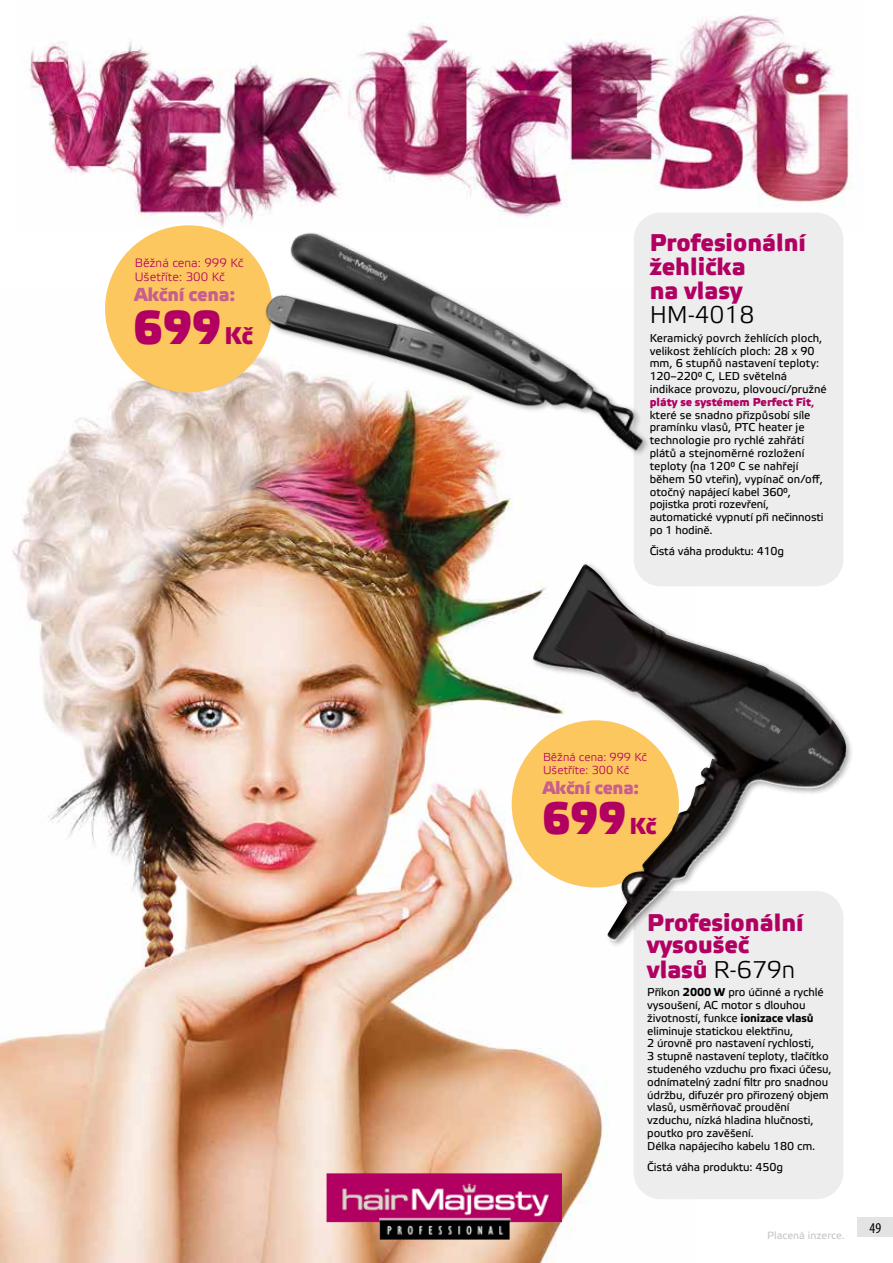
<style>
.page{position:relative;width:893px;height:1263px;background:#fff}
.page>*{position:absolute;margin:0;border:0;box-sizing:border-box;transform-origin:0 0}
.t1{font:700 47.4px "Etelka Medium Pro";color:#b10061}
.t2{font:700 45.3px "Etelka Medium Pro";color:#b10061}
.t3{font:700 24.15px/24.2px "Etelka Medium Pro";color:#b10061}
.t4{font:24.15px "Etelka Light Pro";color:#000}
.t5{font:700 18.9px "Etelka Medium Pro";letter-spacing:-.015em;color:#c85e8e}
.t6{font:700 18px "Etelka Medium Pro";letter-spacing:-.015em;color:#c85e8e}
.t7{font:condensed 15px "Myriad Pro";color:#000}
.t8{font:12.15px/14.1px "Etelka Light Pro";color:#b10061}
.t9{font:11.55px/13.5px "Etelka Light Pro";color:#b10061}
.t10{font:11.4px/12.8px "Etelka Text";letter-spacing:-.01em;color:#000}
.t11{font:700 11.4px "Etelka Medium Pro";color:#b10061}
.t12{font:10.5px "Etelka Text";color:#c6c6c6}
.s1{font-size:24.15px}
.s2{font-family:"Etelka Light Pro"}
.s3{font-size:23.1px}
.s4{font-family:"Etelka Medium Pro";font-weight:700;color:#b10061}
.s5{font-weight:700}
</style>
<div class="page">
<hr style="left:0;top:0;width:1px;height:687px;background:#0e3b83">
<img style="left:0;top:288px;width:656px;height:975px">
<img style="left:29px;top:15px;width:824px;height:214px">
<div style="left:634px;top:213px;width:209px;height:373px;background:#ededed;border-radius:27px"></div>
<div style="left:634px;top:891px;width:209px;height:308px;background:#ededed;border-radius:27px"></div>
<img style="left:306px;top:1150px;width:279px;height:113px">
<img style="left:327px;top:1173px;width:235px;height:66px">
<div style="left:105px;top:225px;width:167px;height:167px;background:#fcc75f;border-radius:50%"></div>
<img style="left:221px;top:204px;width:495px;height:287px">
<img style="left:253px;top:220px;width:424px;height:239px">
<img style="left:381px;top:508px;width:471px;height:526px">
<img style="left:531px;top:566px;width:184px;height:375px">
<div style="left:857px;top:1217px;width:36px;height:19px;background:#e3e3e3"></div>
<p class="t8" style="left:135px;top:257px;width:110px">Běžná cena: 999 Kč<br>Ušetříte: 300 Kč</p>
<h1 class="t1" style="left:133px;top:301px;width:121px">699<span class="s1">Kč</span></h1>
<h3 class="t5" style="left:134px;top:284px;width:102px">Akční cena:</h3>
<h3 class="t3" style="left:650px;top:232px;width:158px">Profesionální žehlička<br>na vlasy</h3>
<h3 class="t4" style="left:650px;top:302px;width:106px">HM-4018</h3>
<p class="t10" style="left:650px;top:332px;width:179px">Keramický povrch žehlících ploch, velikost žehlících ploch: 28 x 90 mm, 6 stupňů nastavení teploty:<br>120–220° C, LED světelná indikace provozu, plovoucí/pružné</p>
<p class="t11" style="left:650px;top:395px;width:166px">pláty se systémem Perfect Fit<span class="s2">,</span></p>
<p class="t10" style="left:650px;top:409px;width:175px">které se snadno přizpůsobí síle pramínku vlasů, PTC heater je technologie pro rychlé zahřátí plátů a stejnoměrné rozložení teploty (na 120° C se nahřejí během 50 vteřin), vypínač on/off, otočný napájecí kabel 360°, pojistka proti rozevření, automatické vypnutí při nečinnosti po 1 hodině.</p>
<p class="t10" style="left:650px;top:545px;width:136px">Čistá váha produktu: 410g</p>
<p class="t9" style="left:543px;top:751px;width:105px">Běžná cena: 999 Kč<br>Ušetříte: 300 Kč</p>
<h2 class="t2" style="left:542px;top:793px;width:116px">699<span class="s3">Kč</span></h2>
<h3 class="t6" style="left:543px;top:777px;width:98px">Akční cena:</h3>
<h3 class="t3" style="left:647px;top:912px;width:158px;line-height:22.8px">Profesionální vysoušeč</h3>
<h3 class="t4" style="left:647px;top:956px;width:149px"><span class="s4">vlasů</span> R-679n</h3>
<p class="t10" style="left:647px;top:986px;width:186px">Příkon <span class="s5">2000 W</span> pro účinné a rychlé vysoušení, AC motor s dlouhou životností, funkce <span class="s5">ionizace vlasů </span>eliminuje statickou elektřinu,<br>2 úrovně pro nastavení rychlosti,<br>3 stupně nastavení teploty, tlačítko studeného vzduchu pro fixaci účesu, odnímatelný zadní filtr pro snadnou údržbu, difuzér pro přirozený objem vlasů, usměrňovač proudění vzduchu, nízká hladina hlučnosti, poutko pro zavěšení.<br>Délka napájecího kabelu 180 cm.</p>
<p class="t10" style="left:647px;top:1161px;width:137px">Čistá váha produktu: 450g</p>
<p class="t12" style="left:767px;top:1229px;width:79px">Placená inzerce.</p>
<h3 class="t7" style="left:870px;top:1220px;width:13px">49</h3>
</div>
